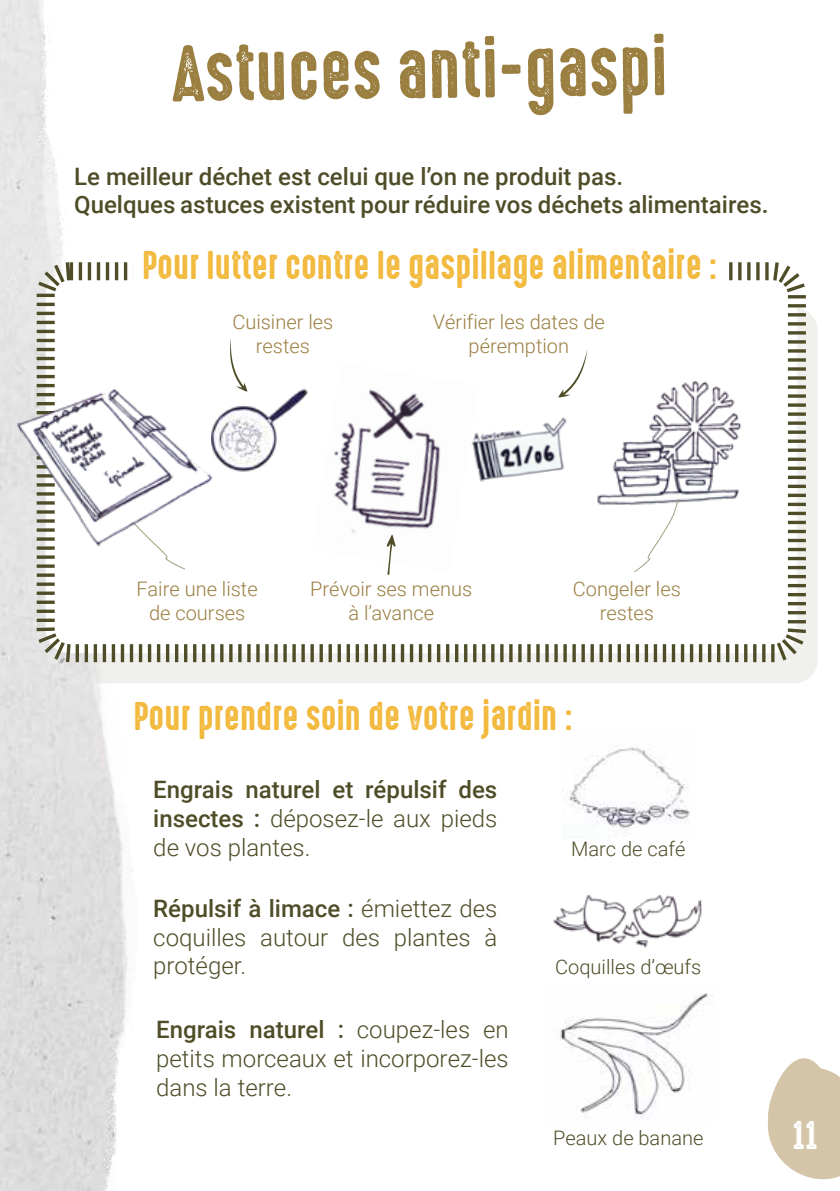
<style>
.page{position:relative;width:840px;height:1191px;background:#fff}
.page>*{position:absolute;margin:0;border:0;box-sizing:border-box;transform-origin:0 0}
.t1{font:72px "High Voltage Rough";color:#9a7f41}
.t2{font:36px "High Voltage Rough";color:#f2b93c}
.t3{font:36px "High Voltage Rough";color:#fff}
.t4{font:500 24px/28.8px "Roboto";color:#4f4d28}
.t5{font:300 24px/28.8px "Roboto";color:#4f4d28;text-align:justify}
.t6{font:300 20px/24px "Roboto";color:#9a7f41;text-align:center}
.t7{font:300 20px "Roboto";color:#4f4d28}
.s1{font-weight:300}
.s2{font-weight:500}
</style>
<div class="page">
<img style="left:0;top:0;width:818px;height:1191px">
<svg style="left:33px;top:259px;width:776px;height:406px"></svg>
<svg style="left:762px;top:1034px;width:77px;height:157px"></svg>
<div style="left:133px;top:253px;width:592px;height:47px;background:#fff"></div>
<img style="left:589px;top:365px;width:178px;height:151px">
<img style="left:224px;top:387px;width:87px;height:86px">
<img style="left:311px;top:363px;width:167px;height:209px">
<img style="left:538px;top:884px;width:179px;height:78px">
<img style="left:542px;top:982px;width:172px;height:141px">
<img style="left:562px;top:732px;width:131px;height:106px">
<svg style="left:119px;top:556px;width:66px;height:13px"></svg>
<img style="left:14px;top:385px;width:210px;height:171px">
<svg style="left:633px;top:499px;width:45px;height:73px"></svg>
<img style="left:459px;top:407px;width:130px;height:88px">
<svg style="left:557px;top:349px;width:30px;height:48px"></svg>
<svg style="left:228px;top:337px;width:19px;height:55px"></svg>
<svg style="left:386px;top:534px;width:9px;height:42px"></svg>
<h1 class="t1" style="left:171px;top:20px;width:497px;rotate:-1deg">Astuces anti-gaspi</h1>
<p class="t4" style="left:74px;top:161px;width:695px">Le meilleur déchet est celui que l’on ne produit pas.<br>Quelques astuces existent pour réduire vos déchets alimentaires.</p>
<h2 class="t2" style="left:142px;top:238px;width:576px">Pour lutter contre le gaspillage alimentaire :</h2>
<p class="t6" style="left:232px;top:309px;width:102px">Cuisiner les restes</p>
<p class="t6" style="left:432px;top:309px;width:173px">Vérifier les dates de péremption</p>
<p class="t6" style="left:136px;top:576px;width:123px">Faire une liste de courses</p>
<p class="t6" style="left:310px;top:576px;width:163px">Prévoir ses menus à l’avance</p>
<p class="t6" style="left:572px;top:576px;width:109px">Congeler les restes</p>
<h2 class="t2" style="left:133px;top:689px;width:440px">Pour prendre soin de votre jardin :</h2>
<p class="t4" style="left:153px;top:774px;width:345px;text-align:justify">Engrais naturel et répulsif des insectes : <span class="s1">déposez-le aux pieds de vos plantes.</span></p>
<p class="t5" style="left:153px;top:893px;width:345px"><span class="s2">Répulsif à limace :</span> émiettez des coquilles autour des plantes à protéger.</p>
<p class="t5" style="left:156px;top:1014px;width:354px"><span class="s2">Engrais naturel :</span> coupez-les en petits morceaux et incorporez-les dans la terre.</p>
<p class="t7" style="left:571px;top:834px;width:116px">Marc de café</p>
<p class="t7" style="left:555px;top:953px;width:147px">Coquilles d’œufs</p>
<p class="t7" style="left:553px;top:1124px;width:152px">Peaux de banane</p>
<h2 class="t3" style="left:791px;top:1107px;width:27px">11</h2>
</div>
